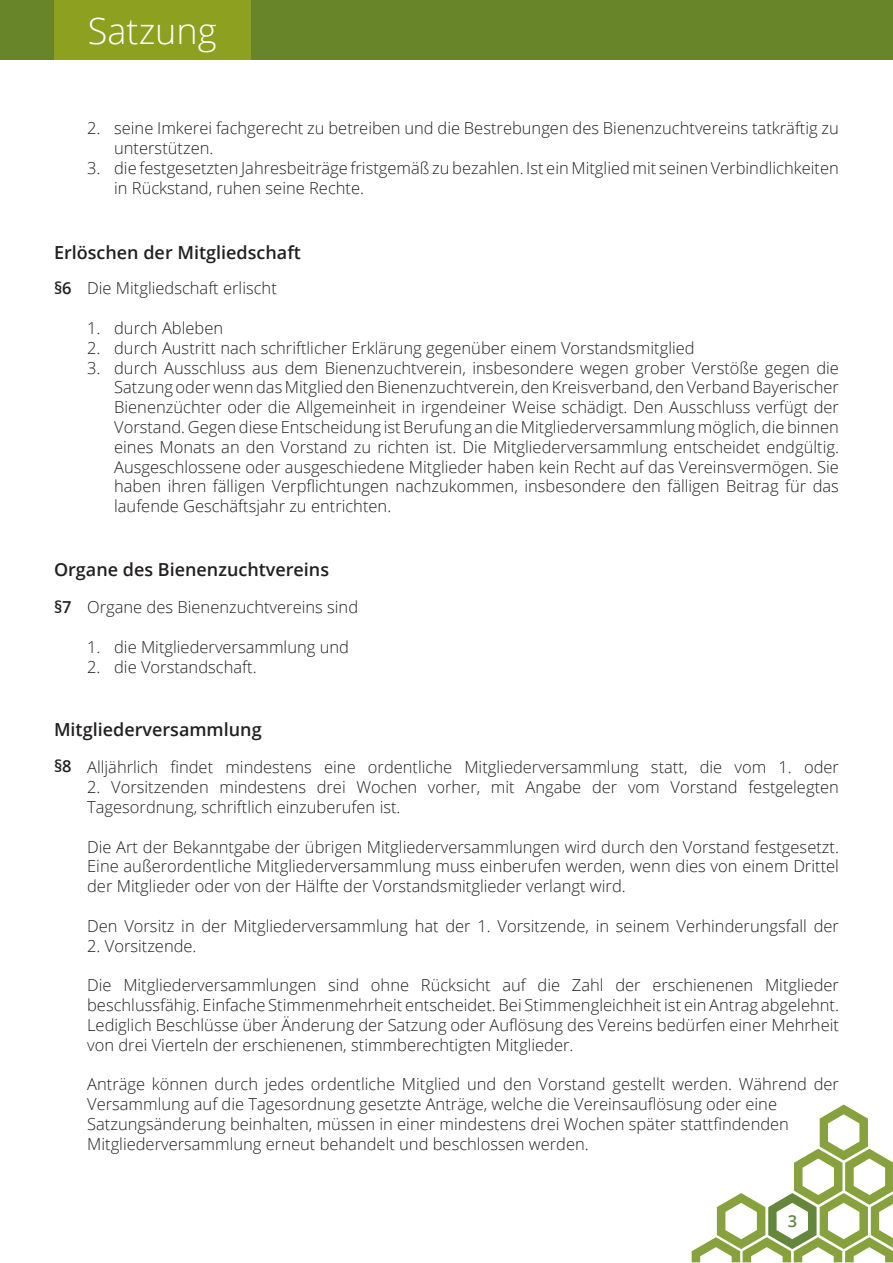
<style>
.page{position:relative;width:893px;height:1263px;background:#fff}
.page>*{position:absolute;margin:0;border:0;box-sizing:border-box;transform-origin:0 0}
.t1{font:300 36px "Open Sans";color:#fff}
.t2{font:600 18px "Open Sans";color:#231f20}
.t3{font:300 16.5px/19.8px "Open Sans";color:#231f20}
.t4{font:600 16.5px "Open Sans";color:#231f20}
.t5{font:600 16.5px "Open Sans";color:#64863c}
</style>
<div class="page">
<img style="left:794px;top:1149px;width:48px;height:56px">
<img style="left:845px;top:1149px;width:48px;height:56px">
<img style="left:820px;top:1104px;width:48px;height:56px">
<img style="left:794px;top:1237px;width:48px;height:25px">
<img style="left:845px;top:1237px;width:48px;height:25px">
<img style="left:820px;top:1193px;width:48px;height:56px">
<img style="left:871px;top:1194px;width:22px;height:54px">
<img style="left:692px;top:1237px;width:48px;height:25px">
<img style="left:768px;top:1193px;width:49px;height:56px">
<img style="left:743px;top:1237px;width:48px;height:25px">
<img style="left:717px;top:1193px;width:48px;height:56px">
<div style="left:0;top:0;width:893px;height:60px;background:#688529"></div>
<div style="left:54px;top:0;width:196px;height:60px;background:#8da020"></div>
<h1 class="t1" style="left:88px;top:6px;width:130px">Satzung</h1>
<p class="t3" style="left:114px;top:118px;width:726px;text-indent:-27px">2. seine Imkerei fachgerecht zu betreiben und die Bestrebungen des Bienenzuchtvereins tatkräftig zu unterstützen.</p>
<p class="t3" style="left:114px;top:158px;width:726px;text-indent:-27px">3. die festgesetzten Jahresbeiträge fristgemäß zu bezahlen. Ist ein Mitglied mit seinen Verbindlichkeiten in Rückstand, ruhen seine Rechte.</p>
<p class="t2" style="left:54px;top:240px;width:248px">Erlöschen der Mitgliedschaft</p>
<p class="t4" style="left:54px;top:277px;width:19px">§6</p>
<p class="t3" style="left:87px;top:278px;width:191px">Die Mitgliedschaft erlischt</p>
<p class="t3" style="left:87px;top:318px;width:137px">1. durch Ableben</p>
<p class="t3" style="left:87px;top:338px;width:609px">2. durch Austritt nach schriftlicher Erklärung gegenüber einem Vorstandsmitglied</p>
<p class="t3" style="left:114px;top:357px;width:726px;text-align:justify;text-indent:-27px">3. durch Ausschluss aus dem Bienenzuchtverein, insbesondere wegen grober Verstöße gegen die Satzung oder wenn das Mitglied den Bienenzuchtverein, den Kreisverband, den Verband Bayerischer Bienenzüchter oder die Allgemeinheit in irgendeiner Weise schädigt. Den Ausschluss verfügt der Vorstand. Gegen diese Entscheidung ist Berufung an die Mitgliederversammlung möglich, die binnen eines Monats an den Vorstand zu richten ist. Die Mitgliederversammlung entscheidet endgültig.<br>Ausgeschlossene oder ausgeschiedene Mitglieder haben kein Recht auf das Vereinsvermögen. Sie haben ihren fälligen Verpflichtungen nachzukommen, insbesondere den fälligen Beitrag für das laufende Geschäftsjahr zu entrichten.</p>
<p class="t2" style="left:54px;top:557px;width:277px">Organe des Bienenzuchtvereins</p>
<p class="t4" style="left:54px;top:596px;width:19px">§7</p>
<p class="t3" style="left:87px;top:597px;width:272px">Organe des Bienenzuchtvereins sind</p>
<p class="t3" style="left:87px;top:636px;width:263px">1. die Mitgliederversammlung und</p>
<p class="t3" style="left:87px;top:656px;width:171px">2. die Vorstandschaft.</p>
<p class="t2" style="left:54px;top:717px;width:209px">Mitgliederversammlung</p>
<p class="t4" style="left:54px;top:755px;width:19px">§8</p>
<p class="t3" style="left:87px;top:757px;width:753px">Alljährlich findet mindestens eine ordentliche Mitgliederversammlung statt, die vom 1. oder</p>
<p class="t3" style="left:87px;top:777px;width:753px">2. Vorsitzenden mindestens drei Wochen vorher, mit Angabe der vom Vorstand festgelegten<br>Tagesordnung, schriftlich einzuberufen ist.</p>
<p class="t3" style="left:87px;top:836px;width:753px;text-align:justify">Die Art der Bekanntgabe der übrigen Mitgliederversammlungen wird durch den Vorstand festgesetzt.<br>Eine außerordentliche Mitgliederversammlung muss einberufen werden, wenn dies von einem Drittel der Mitglieder oder von der Hälfte der Vorstandsmitglieder verlangt wird.</p>
<p class="t3" style="left:87px;top:915px;width:753px">Den Vorsitz in der Mitgliederversammlung hat der 1. Vorsitzende, in seinem Verhinderungsfall der</p>
<p class="t3" style="left:87px;top:935px;width:111px">2. Vorsitzende.</p>
<p class="t3" style="left:87px;top:975px;width:753px;text-align:justify">Die Mitgliederversammlungen sind ohne Rücksicht auf die Zahl der erschienenen Mitglieder beschlussfähig. Einfache Stimmenmehrheit entscheidet. Bei Stimmengleichheit ist ein Antrag abgelehnt.<br>Lediglich Beschlüsse über Änderung der Satzung oder Auflösung des Vereins bedürfen einer Mehrheit von drei Vierteln der erschienenen, stimmberechtigten Mitglieder.</p>
<p class="t3" style="left:87px;top:1074px;width:753px">Anträge können durch jedes ordentliche Mitglied und den Vorstand gestellt werden. Während der Versammlung auf die Tagesordnung gesetzte Anträge, welche die Vereinsauflösung oder eine Satzungsänderung beinhalten, müssen in einer mindestens drei Wochen später stattfindenden Mitgliederversammlung erneut behandelt und beschlossen werden.</p>
<p class="t5" style="left:788px;top:1210px;width:11px">3</p>
</div>
